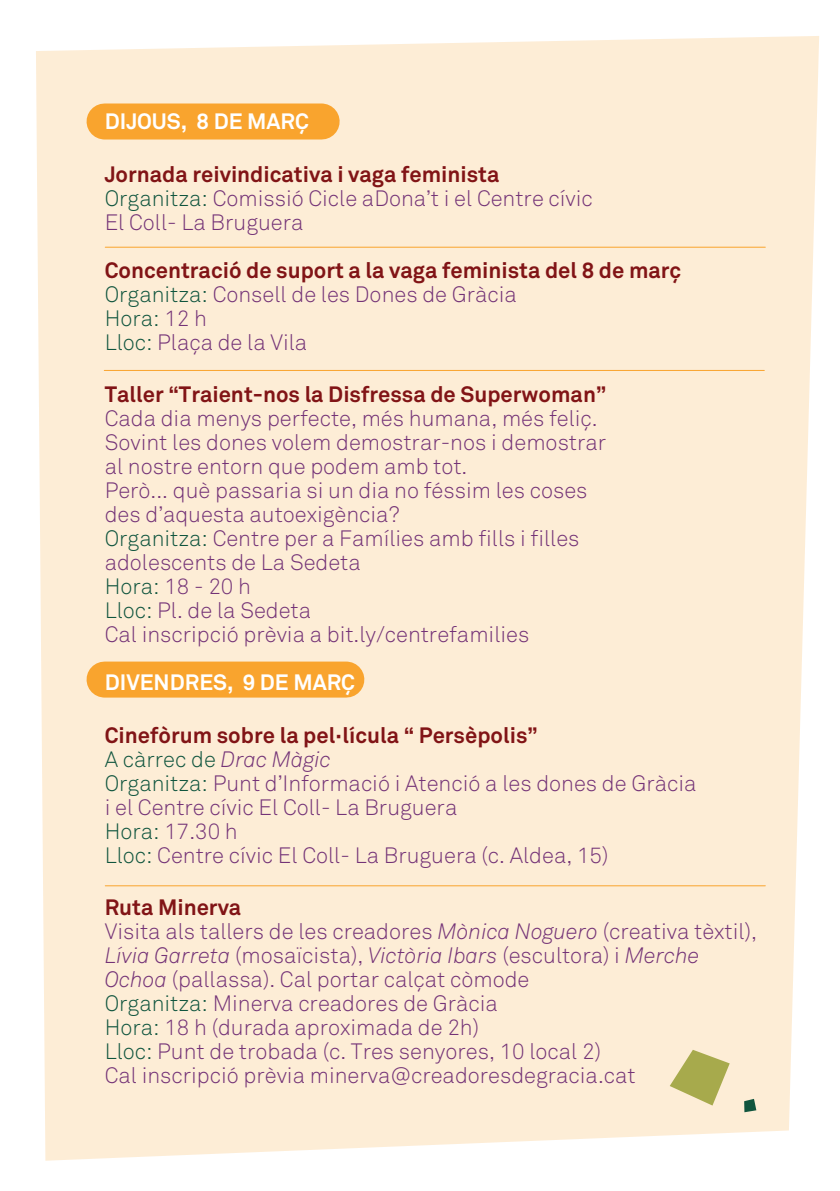
<style>
.page{position:relative;width:840px;height:1191px;background:#fff}
.page>*{position:absolute;margin:0;border:0;box-sizing:border-box;transform-origin:0 0}
.t1{font:300 22px/24px "Akkurat";color:#743377}
.t2{font:700 22px/24px "Akkurat";color:#811416}
.t3{font:700 22px "Akkurat";color:#fff}
.s1{font-weight:700;color:#811416}
.s2{color:#10553e}
.s3{font-weight:300;color:#10553e}
.s4{font-weight:300;color:#743377}
.s5{font-style:italic}
</style>
<div class="page">
<div style="left:36px;top:36px;width:782px;height:1124px;background:#fdedd6"></div>
<div style="left:104px;top:661px;width:242px;height:36px;background:#f9a42e"></div>
<div style="left:104px;top:103px;width:217px;height:36px;background:#f9a42e"></div>
<img style="left:36px;top:763px;width:30px;height:398px">
<svg style="left:669px;top:1049px;width:60px;height:56px;background:#ccc788"></svg>
<svg style="left:743px;top:1098px;width:13px;height:14px"></svg>
<hr style="left:105px;top:247px;width:659px;height:1px;background:#f9a42e">
<hr style="left:104px;top:370px;width:659px;height:1px;background:#f9a42e">
<hr style="left:105px;top:885px;width:659px;height:1px;background:#f9a42e">
<p class="t3" style="left:105px;top:108px;width:205px">DIJOUS, 8 DE MARÇ</p>
<p class="t1" style="left:105px;top:162px;width:489px"><span class="s1">Jornada reivindicativa i vaga feminista<br></span><span class="s2">Organitza:</span> Comissió Cicle aDona’t i el Centre cívic<br>El Coll- La Bruguera</p>
<p class="t2" style="left:105px;top:258px;width:577px">Concentració de suport a la vaga feminista del 8 de març<br><span class="s3">Organitza:</span> <span class="s4">Consell de les Dones de Gràcia<br></span><span class="s3">Hora:</span> <span class="s4">12 h<br></span><span class="s3">Lloc:</span> <span class="s4">Plaça de la Vila</span></p>
<p class="t2" style="left:105px;top:382px;width:502px">Taller “Traient-nos la Disfressa de Superwoman”</p>
<p class="t1" style="left:105px;top:407px;width:502px">Cada dia menys perfecte, més humana, més feliç.<br>Sovint les dones volem demostrar-nos i demostrar al nostre entorn que podem amb tot.<br>Però... què passaria si un dia no féssim les coses des d’aquesta autoexigència?<br><span class="s2">Organitza:</span> Centre per a Famílies amb fills i filles adolescents de La Sedeta<br><span class="s2">Hora:</span> 18 - 20 h<br><span class="s2">Lloc:</span> Pl. de la Sedeta<br>Cal inscripció prèvia a bit.ly/centrefamilies</p>
<p class="t3" style="left:105px;top:668px;width:252px">DIVENDRES, 9 DE MARÇ</p>
<p class="t1" style="left:105px;top:723px;width:593px"><span class="s1">Cinefòrum sobre la pel·lícula “ Persèpolis”<br></span><span class="s2">A càrrec de</span> <span class="s5">Drac Màgic<br></span><span class="s2">Organitza:</span> Punt d’Informació i Atenció a les dones de Gràcia i el Centre cívic El Coll- La Bruguera<br><span class="s2">Hora:</span> 17.30 h<br><span class="s2">Lloc:</span> Centre cívic El Coll- La Bruguera (c. Aldea, 15)</p>
<p class="t1" style="left:105px;top:895px;width:653px"><span class="s1">Ruta Minerva<br></span>Visita als tallers de les creadores <span class="s5">Mònica Noguero</span> (creativa tèxtil), <span class="s5">Lívia Garreta</span> (mosaïcista), <span class="s5">Victòria Ibars</span> (escultora) i <span class="s5">Merche Ochoa</span> (pallassa). Cal portar calçat còmode<br><span class="s2">Organitza:</span> Minerva creadores de Gràcia<br><span class="s2">Hora:</span> 18 h (durada aproximada de 2h)<br><span class="s2">Lloc:</span> Punt de trobada (c. Tres senyores, 10 local 2)<br>Cal inscripció prèvia minerva@creadoresdegracia.cat</p>
</div>
